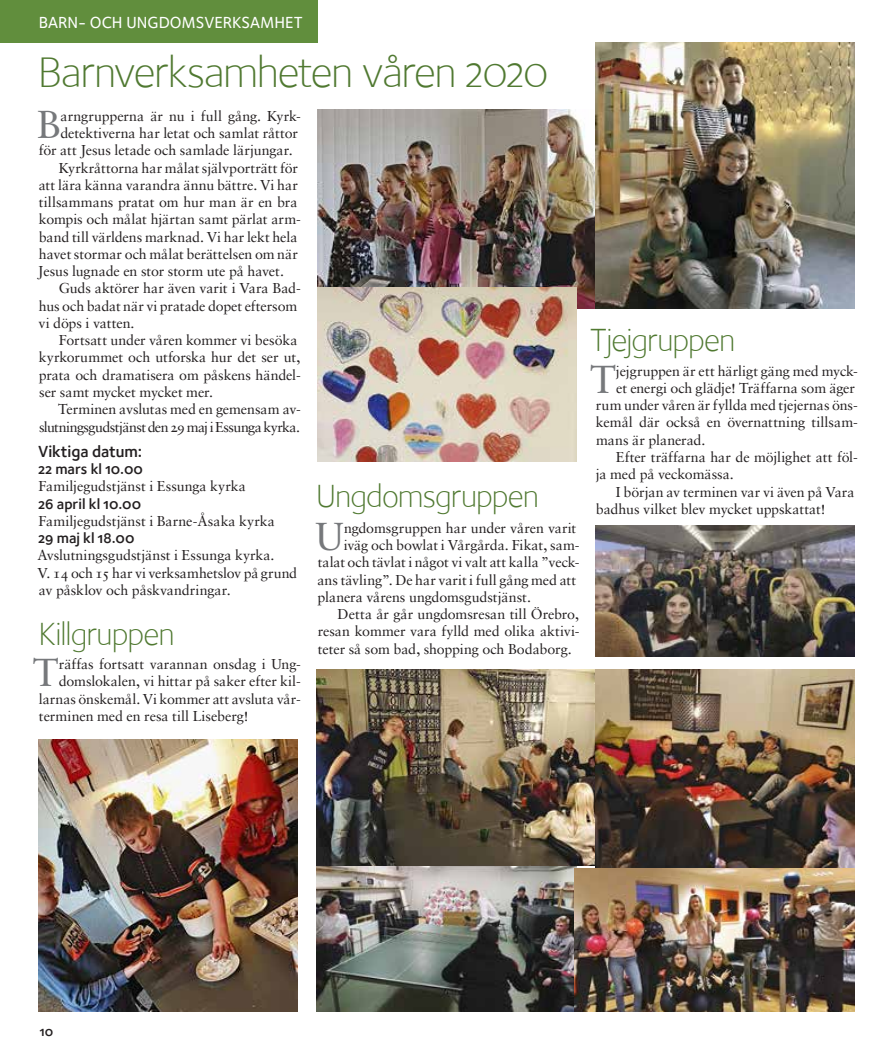
<style>
.page{position:relative;width:893px;height:1063px;background:#fff}
.page>*{position:absolute;margin:0;border:0;box-sizing:border-box;transform-origin:0 0}
.t1{font:45px "Foundry Sterling Light OSF";letter-spacing:-.03em;color:#507931}
.t2{font:39px "Sabon";color:#76787b}
.t3{font:33px "Foundry Sterling Light OSF";letter-spacing:-.03em;color:#507931}
.t4{font:500 16.5px "Foundry Sterling";color:#fff}
.t5{font:16.5px "Foundry Sterling Demi OSF";letter-spacing:-.005em;color:#231f20}
.t6{font:15px "Foundry Sterling Demi OSF";color:#231f20}
.t7{font:14.25px/17.2px "Sabon Roman Os F";letter-spacing:-.005em;color:#231f20}
.t8{font:14.25px "Sabon Roman Os F";letter-spacing:-.04em;color:#231f20}
.t9{font:13.5px "Foundry Sterling Demi OSF";color:#231f20}
</style>
<div class="page">
<img style="left:317px;top:109px;width:278px;height:200px">
<img style="left:317px;top:287px;width:259px;height:174px">
<div style="left:0;top:0;width:317px;height:43px;background:#618e3d"></div>
<img style="left:595px;top:43px;width:260px;height:266px">
<img style="left:38px;top:740px;width:260px;height:272px">
<img style="left:317px;top:866px;width:259px;height:146px">
<img style="left:317px;top:669px;width:278px;height:197px">
<img style="left:595px;top:669px;width:260px;height:200px">
<img style="left:574px;top:869px;width:281px;height:143px">
<img style="left:595px;top:526px;width:260px;height:130px">
<p class="t4" style="left:39px;top:13px;width:265px">BARN- OCH UNGDOMSVERKSAMHET</p>
<h1 class="t1" style="left:38px;top:46px;width:513px">Barnverksamheten våren 2020</h1>
<h2 class="t2" style="left:37px;top:101px;width:25px">B</h2>
<p class="t7" style="left:60px;top:107px;width:242px">arngrupperna är nu i full gång. Kyrk-</p>
<p class="t7" style="left:60px;top:124px;width:239px">detektiverna har letat och samlat råttor</p>
<p class="t7" style="left:39px;top:142px;width:255px">för att Jesus letade och samlade lärjungar.</p>
<p class="t7" style="left:59px;top:159px;width:241px">Kyrkråttorna har målat självporträtt för</p>
<p class="t7" style="left:39px;top:176px;width:261px">att lära känna varandra ännu bättre. Vi har</p>
<p class="t7" style="left:39px;top:193px;width:260px">tillsammans pratat om hur man är en bra</p>
<p class="t7" style="left:39px;top:211px;width:264px">kompis och målat hjärtan samt pärlat arm-</p>
<p class="t7" style="left:39px;top:228px;width:260px">band till världens marknad. Vi har lekt hela</p>
<p class="t7" style="left:39px;top:245px;width:261px">havet stormar och målat berättelsen om när</p>
<p class="t7" style="left:38px;top:262px;width:248px">Jesus lugnade en stor storm ute på havet.</p>
<p class="t7" style="left:59px;top:280px;width:244px">Guds aktörer har även varit i Vara Bad-</p>
<p class="t7" style="left:39px;top:297px;width:260px">hus och badat när vi pratade dopet eftersom</p>
<p class="t7" style="left:39px;top:314px;width:98px">vi döps i vatten.</p>
<p class="t7" style="left:59px;top:331px;width:240px">Fortsatt under våren kommer vi besöka</p>
<p class="t7" style="left:39px;top:349px;width:263px">kyrkorummet och utforska hur det ser ut,</p>
<p class="t7" style="left:39px;top:366px;width:264px">prata och dramatisera om påskens händel-</p>
<p class="t7" style="left:39px;top:383px;width:176px">ser samt mycket mycket mer.</p>
<p class="t7" style="left:58px;top:401px;width:244px">Terminen avslutas med en gemensam av-</p>
<p class="t8" style="left:39px;top:418px;width:263px">slutningsgudstjänst den 29 maj i Essunga kyrka.</p>
<p class="t5" style="left:38px;top:442px;width:106px">Viktiga datum:</p>
<p class="t6" style="left:39px;top:460px;width:106px">22 mars kl 10.00</p>
<p class="t7" style="left:39px;top:478px;width:209px">Familjegudstjänst i Essunga kyrka</p>
<p class="t6" style="left:39px;top:495px;width:104px">26 april kl 10.00</p>
<p class="t7" style="left:39px;top:512px;width:238px">Familjegudstjänst i Barne-Åsaka kyrka</p>
<p class="t6" style="left:39px;top:529px;width:97px">29 maj kl 18.00</p>
<p class="t7" style="left:37px;top:547px;width:261px">Avslutningsgudstjänst i Essunga kyrka.<br>V. 14 och 15 har vi verksamhetslov på grund av påsklov och påskvandringar.</p>
<h3 class="t3" style="left:39px;top:615px;width:137px">Killgruppen</h3>
<h2 class="t2" style="left:33px;top:649px;width:27px">T</h2>
<p class="t7" style="left:59px;top:655px;width:243px">räffas fortsatt varannan onsdag i Ung-</p>
<p class="t7" style="left:59px;top:673px;width:244px">domslokalen, vi hittar på saker efter kil-</p>
<p class="t7" style="left:39px;top:690px;width:264px">larnas önskemål. Vi kommer att avsluta vår-</p>
<p class="t7" style="left:39px;top:707px;width:211px">terminen med en resa till Liseberg!</p>
<h3 class="t3" style="left:316px;top:477px;width:224px">Ungdomsgruppen</h3>
<h2 class="t2" style="left:316px;top:513px;width:30px">U</h2>
<p class="t7" style="left:344px;top:519px;width:234px">ngdomsgruppen har under våren varit</p>
<p class="t7" style="left:344px;top:536px;width:237px">iväg och bowlat i Vårgårda. Fikat, sam-</p>
<p class="t7" style="left:318px;top:554px;width:263px">talat och tävlat i något vi valt att kalla ”veck-</p>
<p class="t7" style="left:317px;top:571px;width:260px">ans tävling”. De har varit i full gång med att</p>
<p class="t7" style="left:318px;top:588px;width:215px">planera vårens ungdomsgudstjänst.</p>
<p class="t7" style="left:338px;top:605px;width:243px">Detta år går ungdomsresan till Örebro,</p>
<p class="t7" style="left:318px;top:623px;width:264px">resan kommer vara fylld med olika aktivi-</p>
<p class="t7" style="left:318px;top:640px;width:255px">teter så som bad, shopping och Bodaborg.</p>
<h3 class="t3" style="left:590px;top:321px;width:147px">Tjejgruppen</h3>
<h2 class="t2" style="left:590px;top:356px;width:27px">T</h2>
<p class="t7" style="left:616px;top:362px;width:244px">jejgruppen är ett härligt gäng med myck-</p>
<p class="t7" style="left:616px;top:379px;width:240px">et energi och glädje! Träffarna som äger</p>
<p class="t7" style="left:596px;top:396px;width:264px">rum under våren är fyllda med tjejernas öns-</p>
<p class="t7" style="left:596px;top:414px;width:264px">kemål där också en övernattning tillsam-</p>
<p class="t7" style="left:596px;top:431px;width:111px">mans är planerad.</p>
<p class="t7" style="left:616px;top:448px;width:244px">Efter träffarna har de möjlighet att föl-</p>
<p class="t7" style="left:596px;top:466px;width:139px">ja med på veckomässa.</p>
<p class="t7" style="left:616px;top:483px;width:240px">I början av terminen var vi även på Vara</p>
<p class="t7" style="left:596px;top:500px;width:231px">badhus vilket blev mycket uppskattat!</p>
<p class="t9" style="left:40px;top:1023px;width:15px">10</p>
</div>
